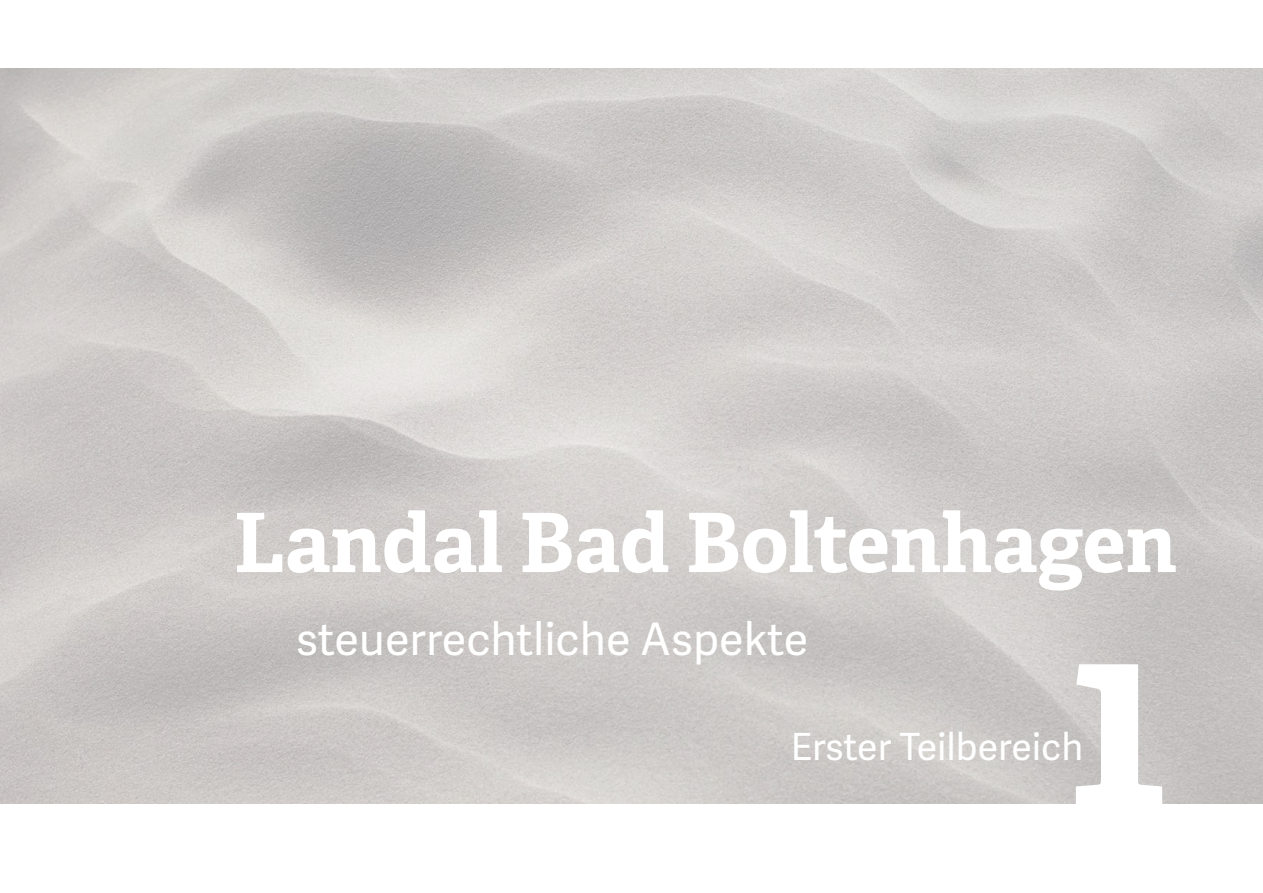
<style>
.page{position:relative;width:1263px;height:893px;background:#fff}
.page>*{position:absolute;margin:0;border:0;box-sizing:border-box;transform-origin:0 0}
.t1{font:700 246px "Adelle";color:#fff}
.t2{font:700 81.75px "Adelle";color:#fff}
.t3{font:45px "Adelle Sans";color:#fff}
.t4{font:37.5px "Adelle Sans";color:#fff}
</style>
<div class="page">
<img style="left:0;top:68px;width:1263px;height:736px">
<p class="t2" style="left:234px;top:484px;width:944px">Landal Bad Boltenhagen</p>
<p class="t3" style="left:296px;top:607px;width:514px">steuerrechtliche Aspekte</p>
<p class="t1" style="left:1067px;top:540px;width:101px">1</p>
<p class="t4" style="left:791px;top:720px;width:294px">Erster Teilbereich</p>
</div>
